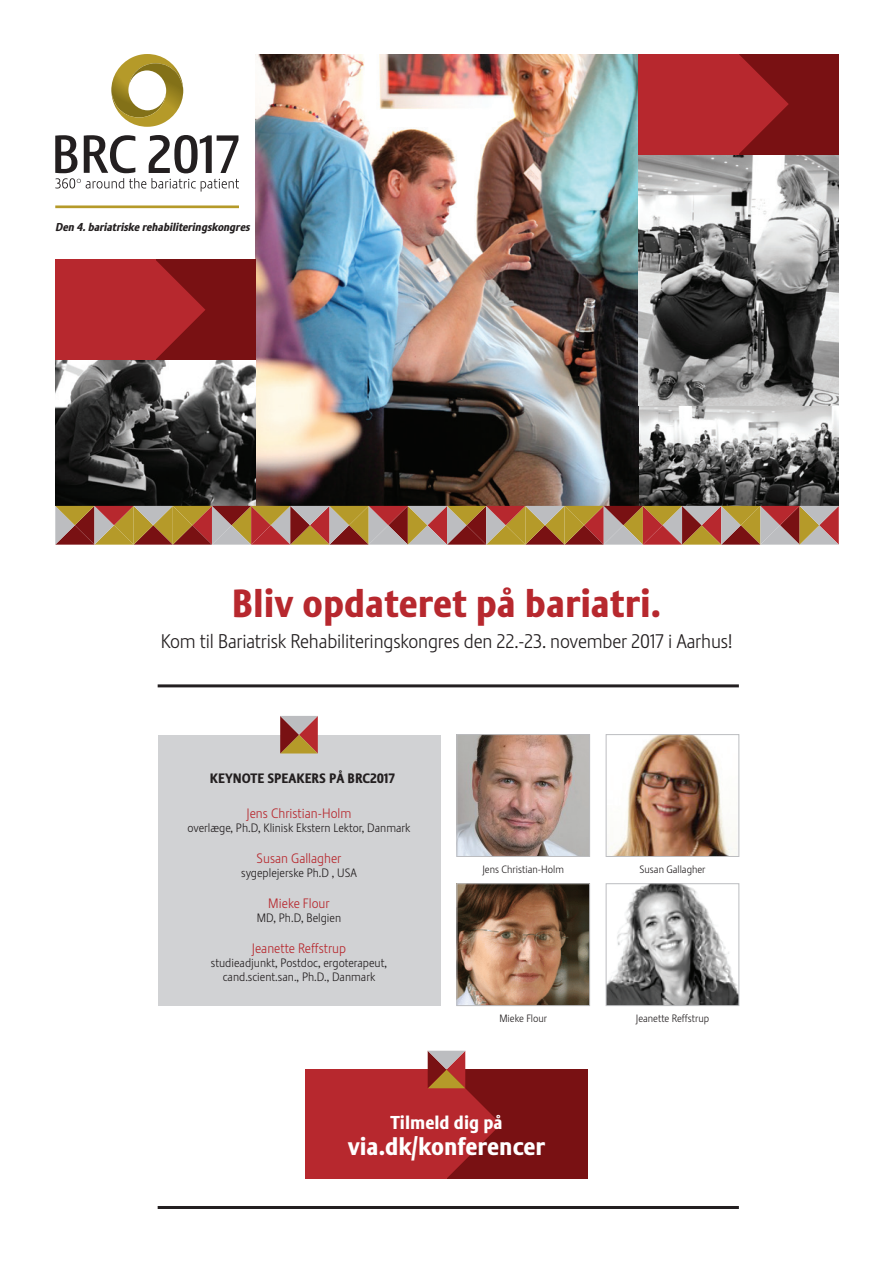
<style>
.page{position:relative;width:893px;height:1263px;background:#fff}
.page>*{position:absolute;margin:0;border:0;box-sizing:border-box;transform-origin:0 0}
.t1{font:800 38.7px "Stalemate LF";color:#b7282e}
.t2{font:800 24.45px "Stalemate LF";color:#fff}
.t3{font:300 19.5px "Stalemate LF";letter-spacing:-.01em;color:#231f20}
.t4{font:800 18.45px "Stalemate LF";color:#fff}
.t5{font:300 13.5px "Stalemate LF";color:#b7282e}
.t6{font:800 13.5px "Stalemate LF";color:#231f20}
.t7{font:300 12px/14.4px "Stalemate LF";color:#231f20;text-align:center}
.t8{font:italic 800 11.25px "Stalemate LF";color:#231f20}
.t9{font:300 10.5px "Stalemate LF";color:#231f20}
</style>
<div class="page">
<img style="left:639px;top:154px;width:200px;height:352px">
<img style="left:255px;top:54px;width:384px;height:452px">
<img style="left:55px;top:360px;width:201px;height:146px">
<div style="left:739px;top:54px;width:100px;height:100px;background:#791113"></div>
<div style="left:639px;top:54px;width:100px;height:100px;background:#b7282e"></div>
<svg style="left:739px;top:54px;width:50px;height:100px"></svg>
<div style="left:155px;top:260px;width:100px;height:100px;background:#791113"></div>
<div style="left:55px;top:260px;width:100px;height:100px;background:#b7282e"></div>
<svg style="left:155px;top:260px;width:50px;height:100px"></svg>
<svg style="left:55px;top:506px;width:784px;height:39px;background:#ad7657"></svg>
<svg style="left:111px;top:54px;width:71px;height:64px"></svg>
<svg style="left:55px;top:135px;width:184px;height:57px"></svg>
<hr style="left:55px;top:205px;width:184px;height:3px;background:#b59a29">
<div style="left:158px;top:735px;width:282px;height:270px;background:#d1d2d4"></div>
<img style="left:608px;top:885px;width:129px;height:119px">
<div style="left:606px;top:883px;width:133px;height:123px;border:1px solid #bcbdc0"></div>
<img style="left:458px;top:885px;width:130px;height:119px">
<div style="left:456px;top:883px;width:134px;height:123px;border:1px solid #bcbdc0"></div>
<img style="left:458px;top:736px;width:130px;height:119px">
<div style="left:456px;top:734px;width:134px;height:123px;border:1px solid #bcbdc0"></div>
<img style="left:610px;top:736px;width:127px;height:119px">
<div style="left:606px;top:734px;width:133px;height:123px;border:1px solid #bcbdc0"></div>
<svg style="left:280px;top:716px;width:38px;height:37px"></svg>
<hr style="left:158px;top:684px;width:581px;height:3px;background:#231f20">
<hr style="left:158px;top:1206px;width:581px;height:3px;background:#231f20">
<div style="left:305px;top:1069px;width:283px;height:110px;background:#791113"></div>
<div style="left:305px;top:1069px;width:141px;height:110px;background:#b7282e"></div>
<svg style="left:428px;top:1051px;width:73px;height:128px"></svg>
<p class="t8" style="left:55px;top:220px;width:198px">Den 4.bariatriske rehabiliteringskongres</p>
<h1 class="t1" style="left:232px;top:581px;width:431px">Bliv opdateret på bariatri.</h1>
<h3 class="t3" style="left:161px;top:629px;width:573px">Kom til Bariatrisk Rehabiliteringskongres den 22.-23. november 2017 i Aarhus!</h3>
<p class="t6" style="left:210px;top:770px;width:186px">KEYNOTE SPEAKERS PÅ BRC2017</p>
<p class="t5" style="left:247px;top:805px;width:106px">Jens Christian-Holm</p>
<p class="t7" style="left:188px;top:820px;width:224px">overlæge, Ph.D, Klinisk Ekstern Lektor, Danmark</p>
<p class="t5" style="left:257px;top:850px;width:86px">Susan Gallagher</p>
<p class="t7" style="left:241px;top:865px;width:117px">sygeplejerske Ph.D , USA</p>
<p class="t5" style="left:268px;top:895px;width:63px">Mieke Flour</p>
<p class="t7" style="left:257px;top:910px;width:86px">MD, Ph.D, Belgien</p>
<p class="t5" style="left:252px;top:940px;width:96px">Jeanette Reffstrup</p>
<p class="t7" style="left:211px;top:955px;width:178px">studieadjunkt, Postdoc, ergoterapeut, cand.scient.san., Ph.D., Danmark</p>
<p class="t9" style="left:482px;top:863px;width:83px">Jens Christian-Holm</p>
<p class="t9" style="left:639px;top:863px;width:68px">Susan Gallagher</p>
<p class="t9" style="left:499px;top:1012px;width:49px">Mieke Flour</p>
<p class="t9" style="left:636px;top:1012px;width:75px">Jeanette Reffstrup</p>
<h3 class="t4" style="left:390px;top:1111px;width:114px">Tilmeld dig på</h3>
<h2 class="t2" style="left:348px;top:1132px;width:199px">via.dk/konferencer</h2>
</div>
